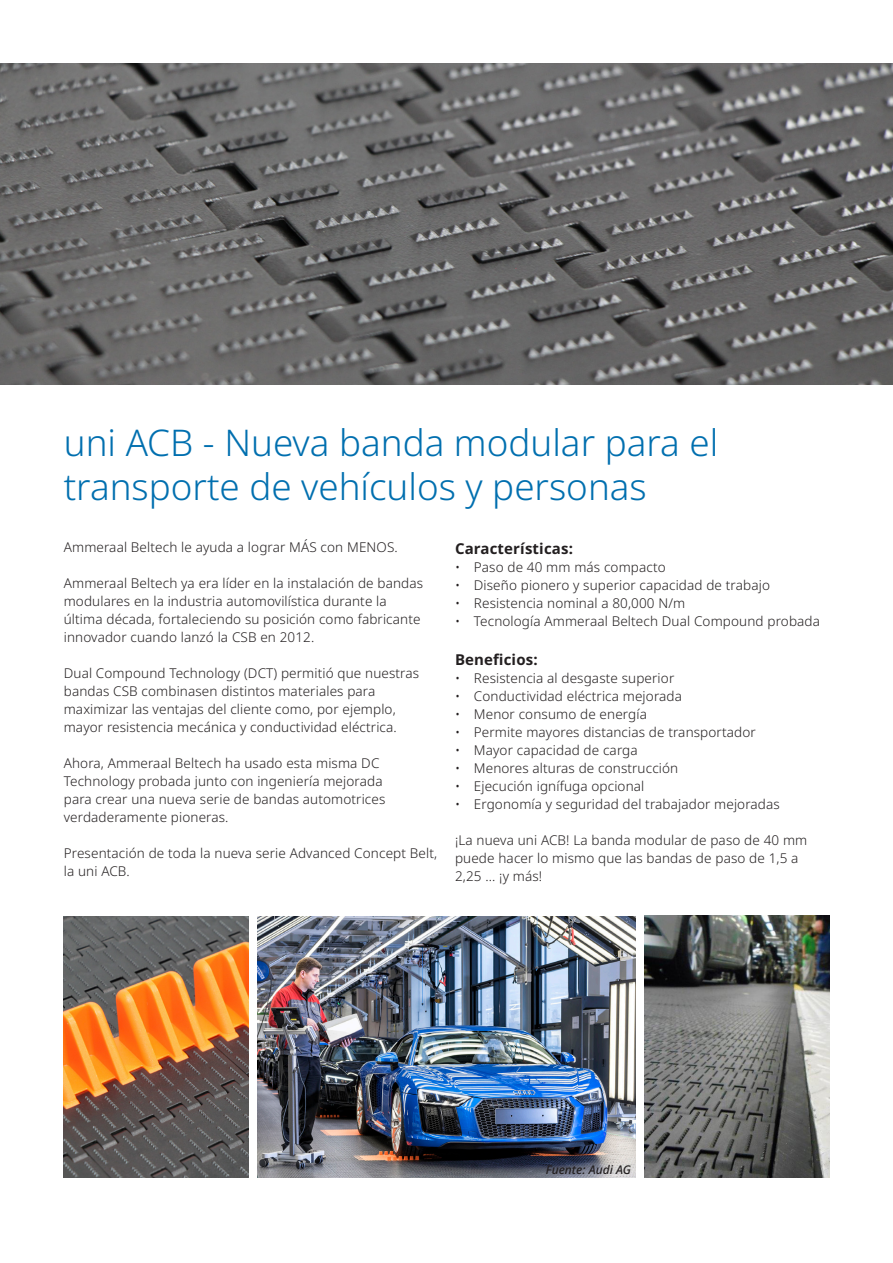
<style>
.page{position:relative;width:893px;height:1263px;background:#fff}
.page>*{position:absolute;margin:0;border:0;box-sizing:border-box;transform-origin:0 0}
.t1{font:300 36.75px/44.1px "Noto Sans";color:#006faf}
.t2{font:700 15px "Noto Sans";letter-spacing:.01em;color:#231f20}
.t3{font:300 13.5px/18px "Noto Sans";letter-spacing:.01em;color:#231f20}
.t4{font:italic 500 12px "Noto Sans";color:#231f20}
</style>
<div class="page">
<img style="left:0;top:64px;width:893px;height:321px">
<img style="left:64px;top:916px;width:185px;height:262px">
<img style="left:258px;top:916px;width:377px;height:262px">
<img style="left:644px;top:916px;width:185px;height:262px">
<p class="t1" style="left:64px;top:422px;width:656px">uni ACB - Nueva banda modular para el transporte de vehículos y personas</p>
<p class="t3" style="left:64px;top:538px;width:336px">Ammeraal Beltech le ayuda a lograr MÁS con MENOS.</p>
<p class="t3" style="left:64px;top:574px;width:361px">Ammeraal Beltech ya era líder en la instalación de bandas modulares en la industria automovilística durante la última década, fortaleciendo su posición como fabricante innovador cuando lanzó la CSB en 2012.</p>
<p class="t3" style="left:64px;top:664px;width:357px">Dual Compound Technology (DCT) permitió que nuestras bandas CSB combinasen distintos materiales para maximizar las ventajas del cliente como, por ejemplo, mayor resistencia mecánica y conductividad eléctrica.</p>
<p class="t3" style="left:64px;top:754px;width:323px">Ahora, Ammeraal Beltech ha usado esta misma DC Technology probada junto con ingeniería mejorada para crear una nueva serie de bandas automotrices verdaderamente pioneras.</p>
<p class="t3" style="left:64px;top:844px;width:375px">Presentación de toda la nueva serie Advanced Concept Belt, la uni ACB.</p>
<p class="t2" style="left:455px;top:537px;width:119px">Características:</p>
<p class="t3" style="left:455px;top:558px;width:212px">• Paso de 40 mm más compacto</p>
<p class="t3" style="left:455px;top:576px;width:316px">• Diseño pionero y superior capacidad de trabajo</p>
<p class="t3" style="left:455px;top:594px;width:232px">• Resistencia nominal a 80,000 N/m</p>
<p class="t3" style="left:455px;top:612px;width:367px">• Tecnología Ammeraal Beltech Dual Compound probada</p>
<p class="t2" style="left:455px;top:648px;width:84px">Beneficios:</p>
<p class="t3" style="left:455px;top:669px;width:221px">• Resistencia al desgaste superior</p>
<p class="t3" style="left:455px;top:687px;width:229px">• Conductividad eléctrica mejorada</p>
<p class="t3" style="left:455px;top:705px;width:193px">• Menor consumo de energía</p>
<p class="t3" style="left:455px;top:723px;width:302px">• Permite mayores distancias de transportador</p>
<p class="t3" style="left:455px;top:741px;width:184px">• Mayor capacidad de carga</p>
<p class="t3" style="left:455px;top:759px;width:225px">• Menores alturas de construcción</p>
<p class="t3" style="left:455px;top:777px;width:191px">• Ejecución ignífuga opcional</p>
<p class="t3" style="left:455px;top:795px;width:326px">• Ergonomía y seguridad del trabajador mejoradas</p>
<p class="t3" style="left:455px;top:831px;width:354px">¡La nueva uni ACB! La banda modular de paso de 40 mm puede hacer lo mismo que las bandas de paso de 1,5 a<br>2,25 ... ¡y más!</p>
<p class="t4" style="left:546px;top:1161px;width:87px">Fuente: Audi AG</p>
</div>
